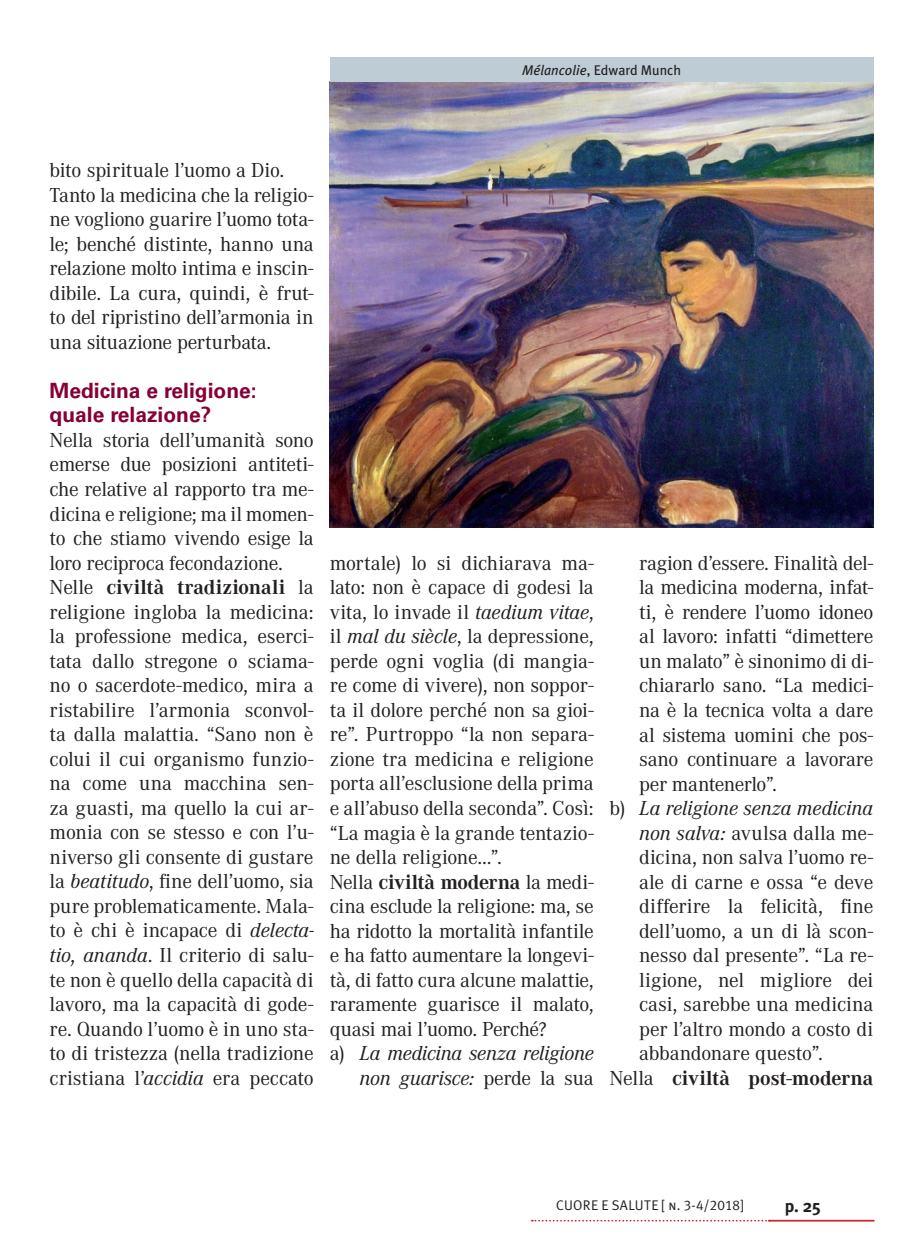
<style>
.page{position:relative;width:923px;height:1251px;background:#fff}
.page>*{position:absolute;margin:0;border:0;box-sizing:border-box;transform-origin:0 0}
.t1{font:21px/24.5px "Corporate A";letter-spacing:-.01em;color:#231f20}
.t2{font:italic 21px "Corporate A";letter-spacing:-.005em;color:#231f20}
.t3{font:700 21px "Corporate A";letter-spacing:-.01em;color:#231f20}
.t4{font:700 21px/24.5px "Univers";color:#860037}
.t5{font:700 17.5px "Meta Plus";color:#231f20}
.t6{font:14px "Meta Plus Normal Caps";letter-spacing:.015em;color:#231f20}
.t7{font:14px "Meta Plus";color:#231f20}
.s1{font-style:italic}
.s2{font-weight:700}
.s3{font-weight:400}
.s4{font-style:normal}
</style>
<div class="page">
<hr style="left:769px;top:1219px;width:105px;height:2px;background:#d1232a">
<svg style="left:532px;top:1219px;width:238px;height:2px"></svg>
<img style="left:330px;top:82px;width:543px;height:445px">
<div style="left:330px;top:57px;width:543px;height:25px;background:#bdccd5"></div>
<p class="t7" style="left:522px;top:62px;width:161px"><span class="s1">Mélancolie</span>, Edward Munch</p>
<p class="t1" style="left:50px;top:158px;width:265px">bito spirituale l’uomo a Dio.<br>Tanto la medicina che la religio&shy;ne vogliono guarire l’uomo tota&shy;le; benché distinte, hanno una relazione molto intima e inscin&shy;dibile. La cura, quindi, è frut&shy;to del ripristino dell’armonia in una situazione perturbata.</p>
<p class="t4" style="left:50px;top:378px;width:209px">Medicina e religione: quale relazione?</p>
<p class="t1" style="left:50px;top:428px;width:266px">Nella storia dell’umanità sono emerse due posizioni antiteti&shy;che relative al rapporto tra me&shy;dicina e religione; ma il momen&shy;to che stiamo vivendo esige la loro reciproca fecondazione.<br>Nelle <span class="s2">civiltà tradizionali</span> la religione ingloba la medicina: la professione medica, eserci&shy;tata dallo stregone o sciama&shy;no o sacerdote-medico, mira a ristabilire l’armonia sconvol&shy;ta dalla malattia. “Sano non è colui il cui organismo funzio&shy;na come una macchina sen&shy;za guasti, ma quello la cui ar&shy;monia con se stesso e con l’u&shy;niverso gli consente di gustare la <span class="s1">beatitudo</span>, fine dell’uomo, sia pure problematicamente. Mala&shy;to è chi è incapace di <span class="s1">delecta&shy;tio, ananda</span>. Il criterio di salu&shy;te non è quello della capacità di lavoro, ma la capacità di gode&shy;re. Quando l’uomo è in uno sta&shy;to di tristezza (nella tradizione cristiana l’<span class="s1">accidia</span> era peccato</p>
<p class="t1" style="left:330px;top:551px;width:265px">mortale) lo si dichiarava ma-</p>
<p class="t1" style="left:330px;top:575px;width:265px">lato: non è capace di godesi la</p>
<p class="t1" style="left:330px;top:600px;width:265px">vita, lo invade il <span class="s1">taedium vitae</span>,</p>
<p class="t1" style="left:330px;top:624px;width:265px">il <span class="s1">mal du siècle</span>, la depressione,</p>
<p class="t1" style="left:330px;top:649px;width:265px">perde ogni voglia (di mangia-</p>
<p class="t1" style="left:330px;top:673px;width:265px">re come di vivere), non soppor-</p>
<p class="t1" style="left:330px;top:698px;width:265px">ta il dolore perché non sa gioi-</p>
<p class="t1" style="left:330px;top:722px;width:265px">re”. Purtroppo “la non separa-</p>
<p class="t1" style="left:330px;top:747px;width:265px">zione tra medicina e religione</p>
<p class="t1" style="left:330px;top:771px;width:265px">porta all’esclusione della prima</p>
<p class="t1" style="left:330px;top:796px;width:265px">e all’abuso della seconda”. Così:</p>
<p class="t1" style="left:330px;top:820px;width:265px">“La magia è la grande tentazio-</p>
<p class="t1" style="left:330px;top:845px;width:174px">ne della religione...”.</p>
<p class="t3" style="left:330px;top:869px;width:265px"><span class="s3">Nella</span> civiltà moderna <span class="s3">la medi-</span></p>
<p class="t1" style="left:330px;top:894px;width:265px">cina esclude la religione: ma, se</p>
<p class="t1" style="left:330px;top:918px;width:265px">ha ridotto la mortalità infantile</p>
<p class="t1" style="left:330px;top:943px;width:265px">e ha fatto aumentare la longevi-</p>
<p class="t1" style="left:330px;top:967px;width:265px">tà, di fatto cura alcune malattie,</p>
<p class="t1" style="left:330px;top:992px;width:265px">raramente guarisce il malato,</p>
<p class="t1" style="left:330px;top:1016px;width:218px">quasi mai l’uomo. Perché?</p>
<p class="t2" style="left:330px;top:1041px;width:265px"><span class="s4">a)</span> La medicina senza religione</p>
<p class="t2" style="left:359px;top:1065px;width:236px">non guarisce: <span class="s4">perde la sua</span></p>
<p class="t1" style="left:639px;top:551px;width:236px">ragion d’essere. Finalità del-</p>
<p class="t1" style="left:639px;top:575px;width:236px">la medicina moderna, infat-</p>
<p class="t1" style="left:639px;top:600px;width:236px">ti, è rendere l’uomo idoneo</p>
<p class="t1" style="left:639px;top:624px;width:236px">al lavoro: infatti “dimettere</p>
<p class="t1" style="left:639px;top:649px;width:236px">un malato” è sinonimo di di-</p>
<p class="t1" style="left:639px;top:673px;width:236px">chiararlo sano. “La medici-</p>
<p class="t1" style="left:639px;top:698px;width:236px">na è la tecnica volta a dare</p>
<p class="t1" style="left:639px;top:722px;width:236px">al sistema uomini che pos-</p>
<p class="t1" style="left:639px;top:747px;width:236px">sano continuare a lavorare</p>
<p class="t1" style="left:639px;top:771px;width:139px">per mantenerlo”.</p>
<p class="t2" style="left:609px;top:796px;width:265px"><span class="s4">b)</span> La religione senza medicina</p>
<p class="t1" style="left:639px;top:820px;width:236px"><span class="s1">non salva:</span> avulsa dalla me-</p>
<p class="t1" style="left:639px;top:845px;width:236px">dicina, non salva l’uomo re-</p>
<p class="t1" style="left:639px;top:869px;width:236px">ale di carne e ossa “e deve</p>
<p class="t1" style="left:639px;top:894px;width:236px">differire la felicità, fine</p>
<p class="t1" style="left:639px;top:918px;width:236px">dell’uomo, a un di là scon-</p>
<p class="t1" style="left:639px;top:943px;width:236px">nesso dal presente”. “La re-</p>
<p class="t1" style="left:639px;top:967px;width:236px">ligione, nel migliore dei</p>
<p class="t1" style="left:639px;top:992px;width:236px">casi, sarebbe una medicina</p>
<p class="t1" style="left:639px;top:1016px;width:236px">per l’altro mondo a costo di</p>
<p class="t1" style="left:639px;top:1041px;width:185px">abbandonare questo”.</p>
<p class="t3" style="left:609px;top:1066px;width:265px"><span class="s3">Nella</span> civiltà post-moderna</p>
<p class="t6" style="left:556px;top:1196px;width:189px">CUORE E SALUTE [ n. 3-4/2018]</p>
<p class="t5" style="left:784px;top:1195px;width:38px">p. 25</p>
</div>
